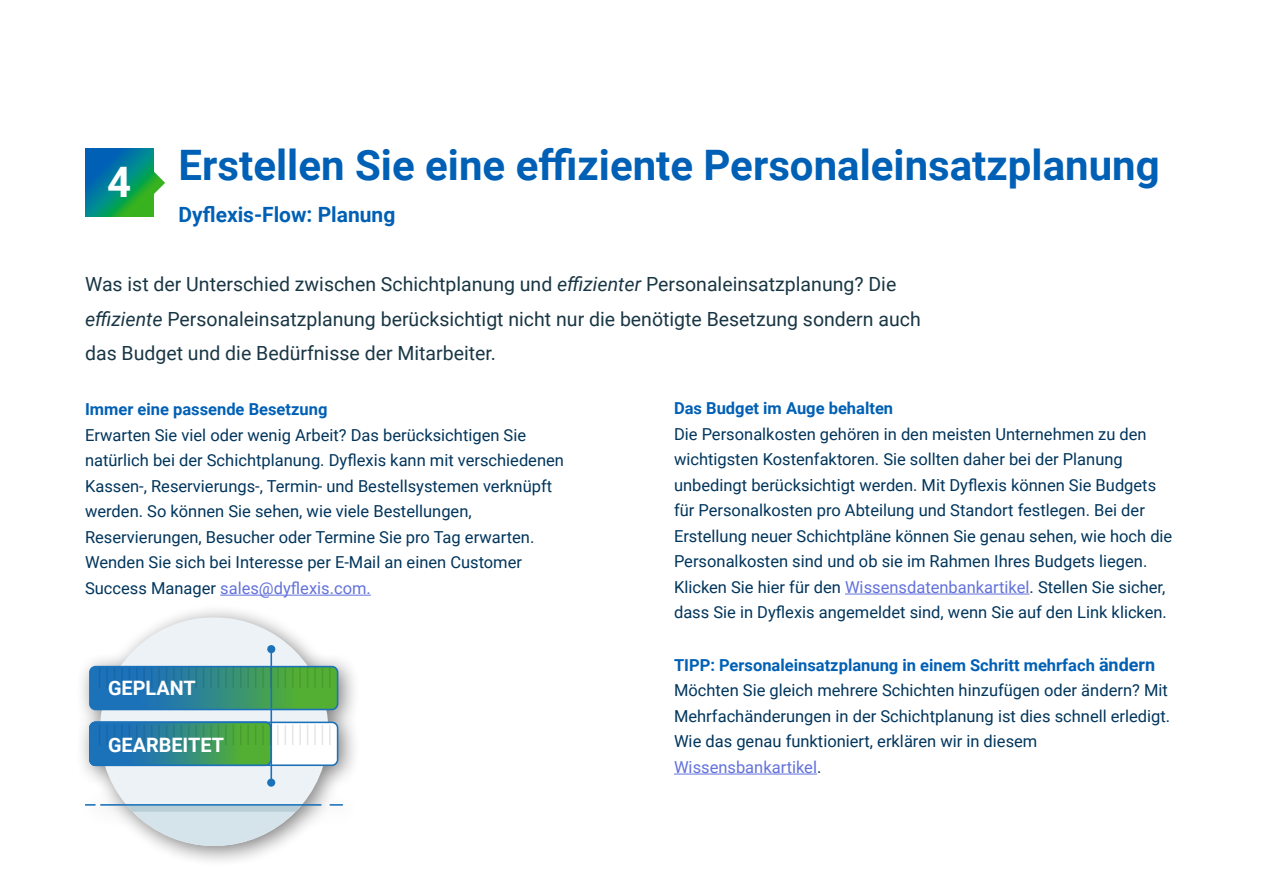
<style>
.page{position:relative;width:1263px;height:893px;background:#fff}
.page>*{position:absolute;margin:0;border:0;box-sizing:border-box;transform-origin:0 0}
.t1{font:700 42px "Roboto";color:#0060b5}
.t2{font:700 42px "Roboto";color:#fff}
.t3{font:700 21px "Roboto";color:#0060b5}
.t4{font:700 19.8px "Roboto";color:#fff}
.t5{font:19.5px/34.5px "Roboto";color:#193644}
.t6{font:16.5px/25.5px "Roboto";color:#00355c}
.t7{font:700 16.5px "Roboto";color:#0060b5}
.s1{font-style:italic}
.s2{color:#6372db}
.s3{font-weight:700;color:#0060b5}
.s4{font-weight:700;font-size:18px;color:#0060b5}
</style>
<div class="page">
<hr style="left:220px;top:595px;width:151px;height:1px;background:#6372db">
<hr style="left:845px;top:594px;width:184px;height:1px;background:#6372db">
<hr style="left:674px;top:774px;width:143px;height:1px;background:#6372db">
<svg style="left:85px;top:149px;width:68px;height:68px;background:#088781"></svg>
<svg style="left:141px;top:171px;width:24px;height:24px"></svg>
<div style="left:74px;top:603px;width:289px;height:266px;background:#000;opacity:.5"></div>
<div style="left:100px;top:617px;width:228px;height:229px;background:#edf2f6;border-radius:50%"></div>
<svg style="left:126px;top:806px;width:176px;height:40px;background:#d2dce2"></svg>
<svg style="left:330px;top:804px;width:12px;height:2px"></svg>
<hr style="left:101px;top:804px;width:220px;height:2px;background:#1c72b8">
<svg style="left:85px;top:804px;width:10px;height:2px"></svg>
<hr style="left:270px;top:649px;width:2px;height:134px;background:#1c72b8">
<svg style="left:267px;top:779px;width:8px;height:8px"></svg>
<svg style="left:267px;top:645px;width:9px;height:9px"></svg>
<svg style="left:88px;top:665px;width:251px;height:46px;background:#388d86"></svg>
<svg style="left:88px;top:721px;width:251px;height:46px;background:#65a6a3"></svg>
<h1 class="t2" style="left:107px;top:153px;width:26px">4</h1>
<h1 class="t1" style="left:179px;top:136px;width:983px">Erstellen Sie eine effiziente Personaleinsatzplanung</h1>
<p class="t3" style="left:179px;top:200px;width:218px">Dyflexis-Flow: Planung</p>
<p class="t5" style="left:85px;top:266px;width:837px">Was ist der Unterschied zwischen Schichtplanung und <span class="s1">effizienter</span> Personaleinsatzplanung? Die <span class="s1">effiziente</span> Personaleinsatzplanung berücksichtigt nicht nur die benötigte Besetzung sondern auch das Budget und die Bedürfnisse der Mitarbeiter.</p>
<p class="t7" style="left:85px;top:398px;width:244px">Immer eine passende Besetzung</p>
<p class="t6" style="left:85px;top:422px;width:480px">Erwarten Sie viel oder wenig Arbeit? Das berücksichtigen Sie natürlich bei der Schichtplanung. Dyflexis kann mit verschiedenen Kassen-, Reservierungs-, Termin- und Bestellsystemen verknüpft werden. So können Sie sehen, wie viele Bestellungen, Reservierungen, Besucher oder Termine Sie pro Tag erwarten.<br>Wenden Sie sich bei Interesse per E-Mail an einen Customer Success Manager <span class="s2">sales@dyflexis.com.</span></p>
<p class="t4" style="left:108px;top:674px;width:89px">GEPLANT</p>
<p class="t4" style="left:108px;top:731px;width:117px">GEARBEITET</p>
<p class="t7" style="left:674px;top:397px;width:221px">Das Budget im Auge behalten</p>
<p class="t6" style="left:674px;top:421px;width:500px">Die Personalkosten gehören in den meisten Unternehmen zu den wichtigsten Kostenfaktoren. Sie sollten daher bei der Planung unbedingt berücksichtigt werden. Mit Dyflexis können Sie Budgets für Personalkosten pro Abteilung und Standort festlegen. Bei der Erstellung neuer Schichtpläne können Sie genau sehen, wie hoch die Personalkosten sind und ob sie im Rahmen Ihres Budgets liegen.<br>Klicken Sie hier für den <span class="s2">Wissensdatenbankartikel</span>. Stellen Sie sicher, dass Sie in Dyflexis angemeldet sind, wenn Sie auf den Link klicken.</p>
<p class="t6" style="left:674px;top:651px;width:498px"><span class="s3">TIPP: Personaleinsatzplanung in einem Schritt mehrfach</span> <span class="s4">ändern </span>Möchten Sie gleich mehrere Schichten hinzufügen oder ändern? Mit Mehrfachänderungen in der Schichtplanung ist dies schnell erledigt.<br>Wie das genau funktioniert, erklären wir in diesem <span class="s2">Wissensbankartikel</span>.</p>
</div>
